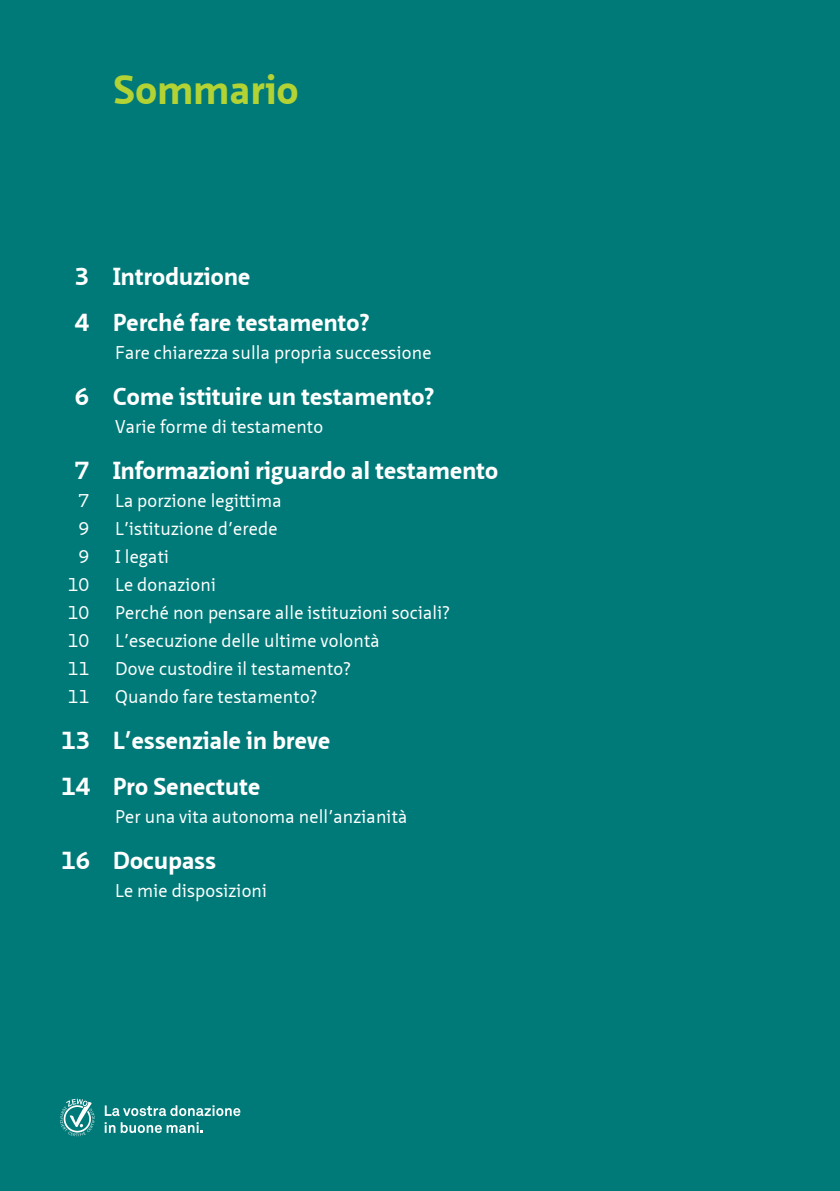
<style>
.page{position:relative;width:840px;height:1191px;background:#fff}
.page>*{position:absolute;margin:0;border:0;box-sizing:border-box;transform-origin:0 0}
.Haupttitel_grün{font:700 40px "Neue Sans Pro";letter-spacing:.01em;color:#b3d234}
.Inhaltsverzeichnis_fett{font:700 24px "Neue Sans Pro";letter-spacing:.01em;color:#fff}
.t1{font:18px "Neue Sans Pro";letter-spacing:.01em;color:#fff}
</style>
<div class="page">
<div style="left:0;top:0;width:839px;height:1191px;background:#007a78"></div>
<svg style="left:60px;top:1098px;width:35px;height:38px"></svg>
<svg style="left:105px;top:1105px;width:135px;height:11px"></svg>
<svg style="left:105px;top:1122px;width:10px;height:10px"></svg>
<svg style="left:121px;top:1122px;width:82px;height:11px"></svg>
<p class="Haupttitel_grün" style="left:113px;top:64px;width:186px">Sommario</p>
<p class="Inhaltsverzeichnis_fett" style="left:75px;top:261px;width:177px">3 Introduzione</p>
<p class="Inhaltsverzeichnis_fett" style="left:75px;top:307px;width:296px">4 Perché fare testamento?</p>
<p class="t1" style="left:115px;top:341px;width:318px">Fare chiarezza sulla propria successione</p>
<p class="Inhaltsverzeichnis_fett" style="left:75px;top:381px;width:361px">6 Come istituire un testamento?</p>
<p class="t1" style="left:115px;top:415px;width:209px">Varie forme di testamento</p>
<p class="Inhaltsverzeichnis_fett" style="left:75px;top:455px;width:425px">7 Informazioni riguardo al testamento</p>
<p class="t1" style="left:78px;top:489px;width:12px">7</p>
<p class="t1" style="left:115px;top:489px;width:168px">La porzione legittima</p>
<p class="t1" style="left:78px;top:517px;width:12px">9</p>
<p class="t1" style="left:115px;top:517px;width:164px">L’istituzione d’erede</p>
<p class="t1" style="left:78px;top:545px;width:12px">9</p>
<p class="t1" style="left:115px;top:545px;width:55px">I legati</p>
<p class="t1" style="left:67px;top:573px;width:23px">10</p>
<p class="t1" style="left:115px;top:573px;width:102px">Le donazioni</p>
<p class="t1" style="left:67px;top:601px;width:23px">10</p>
<p class="t1" style="left:115px;top:601px;width:336px">Perché non pensare alle istituzioni sociali?</p>
<p class="t1" style="left:67px;top:629px;width:23px">10</p>
<p class="t1" style="left:115px;top:629px;width:266px">L’esecuzione delle ultime volontà</p>
<p class="t1" style="left:67px;top:657px;width:23px">11</p>
<p class="t1" style="left:115px;top:657px;width:237px">Dove custodire il testamento?</p>
<p class="t1" style="left:67px;top:685px;width:23px">11</p>
<p class="t1" style="left:115px;top:685px;width:204px">Quando fare testamento?</p>
<p class="Inhaltsverzeichnis_fett" style="left:61px;top:725px;width:270px">13 L’essenziale in breve</p>
<p class="Inhaltsverzeichnis_fett" style="left:61px;top:771px;width:201px">14 Pro Senectute</p>
<p class="t1" style="left:115px;top:805px;width:293px">Per una vita autonoma nell’anzianità</p>
<p class="Inhaltsverzeichnis_fett" style="left:61px;top:845px;width:156px">16 Docupass</p>
<p class="t1" style="left:115px;top:879px;width:153px">Le mie disposizioni</p>
</div>
